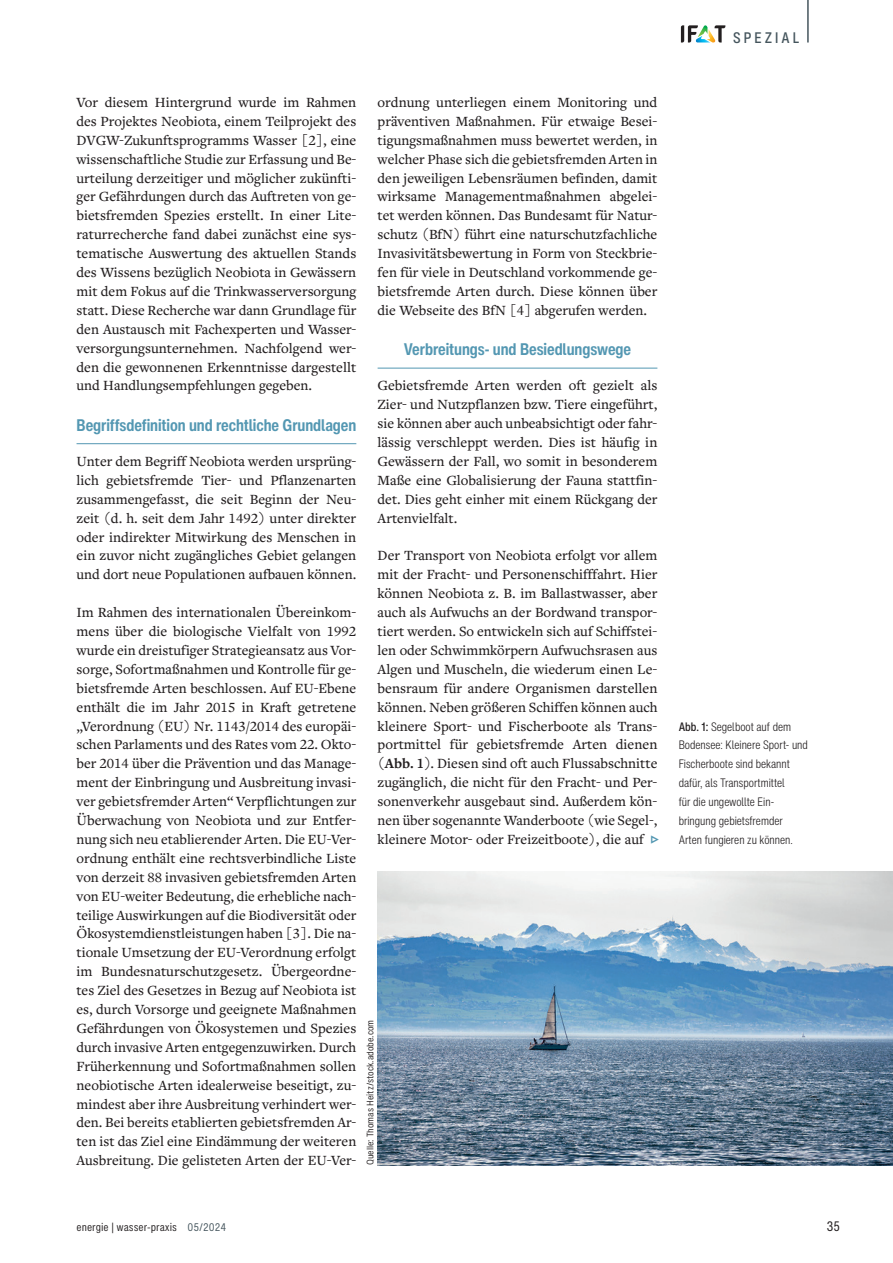
<style>
.page{position:relative;width:893px;height:1263px;background:#fff}
.page>*{position:absolute;margin:0;border:0;box-sizing:border-box;transform-origin:0 0}
.t1{font:700 condensed 16.5px "Helvetica Now Text";letter-spacing:-.005em;color:#5397b2}
.t2{font:500 condensed 15px "Helvetica Now Text";letter-spacing:.2em;color:#45555d}
.t3{font:500 14.7px/18.9px "Freight Text Pro";color:#231f20;text-align:justify}
.t4{font:condensed 13.5px "Helvetica Now Text";color:#231f20}
.t5{font:300 condensed 12px/18.9px "Helvetica Now Text";color:#231f20}
.t6{font:condensed 10.5px "Helvetica Now Micro";color:#231f20}
.t7{font:condensed 9px "Helvetica Now Micro";color:#231f20}
.s1{font-weight:700}
.s2{font-size:14.25px;color:#5397b2}
.s3{font-weight:500}
.s4{color:#45555d}
</style>
<div class="page">
<hr style="left:77px;top:443px;width:279px;height:1px;background:#5397b2">
<img style="left:378px;top:872px;width:515px;height:293px">
<hr style="left:378px;top:368px;width:279px;height:1px;background:#5397b2">
<hr style="left:807px;top:0;width:2px;height:43px;background:#45555d">
<svg style="left:681px;top:25px;width:44px;height:18px"></svg>
<p class="t2" style="left:733px;top:27px;width:68px">SPEZIAL</p>
<p class="t3" style="left:77px;top:92px;width:281px">Vor diesem Hintergrund wurde im Rahmen des Projektes Neobiota, einem Teilprojekt des DVGW-Zukunftsprogramms Wasser [2], eine wissenschaftliche Studie zur Erfassung und Be&shy;urteilung derzeitiger und möglicher zukünfti&shy;ger Gefährdungen durch das Auftreten von ge&shy;bietsfremden Spezies erstellt. In einer Lite&shy;raturrecherche fand dabei zunächst eine sys&shy;tematische Auswertung des aktuellen Stands des Wissens bezüglich Neobiota in Gewässern mit dem Fokus auf die Trinkwasserversorgung statt. Diese Recherche war dann Grundlage für den Austausch mit Fachexperten und Wasser&shy;versorgungsunternehmen. Nachfolgend wer&shy;den die gewonnenen Erkenntnisse dargestellt und Handlungsempfehlungen gegeben.</p>
<p class="t1" style="left:77px;top:414px;width:281px">Begriffsdefinition und rechtliche Grundlagen</p>
<p class="t3" style="left:77px;top:451px;width:281px">Unter dem Begriff Neobiota werden ursprüng&shy;lich gebietsfremde Tier- und Pflanzenarten zusammengefasst, die seit Beginn der Neu&shy;zeit (d. h. seit dem Jahr 1492) unter direkter oder indirekter Mitwirkung des Menschen in ein zuvor nicht zugängliches Gebiet gelangen und dort neue Populationen aufbauen können.</p>
<p class="t3" style="left:77px;top:602px;width:281px">Im Rahmen des internationalen Übereinkom&shy;mens über die biologische Vielfalt von 1992 wurde ein dreistufiger Strategieansatz aus Vor&shy;sorge, Sofortmaßnahmen und Kontrolle für ge&shy;bietsfremde Arten beschlossen. Auf EU-Ebene enthält die im Jahr 2015 in Kraft getretene „Verordnung (EU) Nr. 1143/2014 des europäi&shy;schen Parlaments und des Rates vom 22. Okto&shy;ber 2014 über die Prävention und das Manage&shy;ment der Einbringung und Ausbreitung invasi&shy;ver gebietsfremder Arten“ Verpflichtungen zur Überwachung von Neobiota und zur Entfer&shy;nung sich neu etablierender Arten. Die EU-Ver&shy;ordnung enthält eine rechtsverbindliche Liste von derzeit 88 invasiven gebietsfremden Arten von EU-weiter Bedeutung, die erhebliche nach&shy;teilige Auswirkungen auf die Biodiversität oder Ökosystemdienstleistungen haben [3]. Die na&shy;tionale Umsetzung der EU-Verordnung erfolgt im Bundesnaturschutzgesetz. Übergeordne&shy;tes Ziel des Gesetzes in Bezug auf Neobiota ist es, durch Vorsorge und geeignete Maßnahmen Gefährdungen von Ökosystemen und Spezies durch invasive Arten entgegenzuwirken. Durch Früherkennung und Sofortmaßnahmen sollen neobiotische Arten idealerweise beseitigt, zu&shy;mindest aber ihre Ausbreitung verhindert wer&shy;den. Bei bereits etablierten gebietsfremden Ar&shy;ten ist das Ziel eine Eindämmung der weiteren Ausbreitung. Die gelisteten Arten der EU-Ver-</p>
<p class="t3" style="left:378px;top:92px;width:281px">ordnung unterliegen einem Monitoring und präventiven Maßnahmen. Für etwaige Besei&shy;tigungsmaßnahmen muss bewertet werden, in welcher Phase sich die gebietsfremden Arten in den jeweiligen Lebensräumen befinden, damit wirksame Managementmaßnahmen abgelei&shy;tet werden können. Das Bundesamt für Natur&shy;schutz (BfN) führt eine naturschutzfachliche Invasivitätsbewertung in Form von Steckbrie&shy;fen für viele in Deutschland vorkommende ge&shy;bietsfremde Arten durch. Diese können über die Webseite des BfN [4] abgerufen werden.</p>
<p class="t1" style="left:404px;top:338px;width:229px">Verbreitungs- und Besiedlungswege</p>
<p class="t3" style="left:378px;top:376px;width:281px">Gebietsfremde Arten werden oft gezielt als Zier- und Nutzpflanzen bzw. Tiere eingeführt, sie können aber auch unbeabsichtigt oder fahr&shy;lässig verschleppt werden. Dies ist häufig in Gewässern der Fall, wo somit in besonderem Maße eine Globalisierung der Fauna stattfin&shy;det. Dies geht einher mit einem Rückgang der Artenvielfalt.</p>
<p class="t3" style="left:378px;top:546px;width:284px;text-align:left">Der Transport von Neobiota erfolgt vor allem mit der Fracht- und Personenschifffahrt. Hier können Neobiota z. B. im Ballastwasser, aber auch als Aufwuchs an der Bordwand transpor&shy;tiert werden. So entwickeln sich auf Schiffstei&shy;len oder Schwimmkörpern Aufwuchsrasen aus Algen und Muscheln, die wiederum einen Le&shy;bensraum für andere Organismen darstellen können. Neben größeren Schiffen können auch kleinere Sport- und Fischerboote als Trans&shy;portmittel für gebietsfremde Arten dienen (<span class="s1">Abb. 1</span>). Diesen sind oft auch Flussabschnitte zugänglich, die nicht für den Fracht- und Per&shy;sonenverkehr ausgebaut sind. Außerdem kön&shy;nen über sogenannte Wanderboote (wie Segel-, kleinere Motor- oder Freizeitboote), die auf <span class="s2">B</span></p>
<p class="t7" style="left:364px;top:1165px;width:147px;rotate:-90deg">Quelle: Thomas Heitz/stock.adobe.com</p>
<p class="t5" style="left:679px;top:717px;width:131px"><span class="s3">Abb. 1:</span> Segelboot auf dem<br>Bodensee: Kleinere Sport- und<br>Fischerboote sind bekannt dafür, als Transportmittel<br>für die ungewollte Ein&shy;bringung gebietsfremder<br>Arten fungieren zu können.</p>
<p class="t6" style="left:77px;top:1220px;width:151px">energie | wasser-praxis <span class="s4">05/2024</span></p>
<p class="t4" style="left:827px;top:1217px;width:15px">35</p>
</div>
